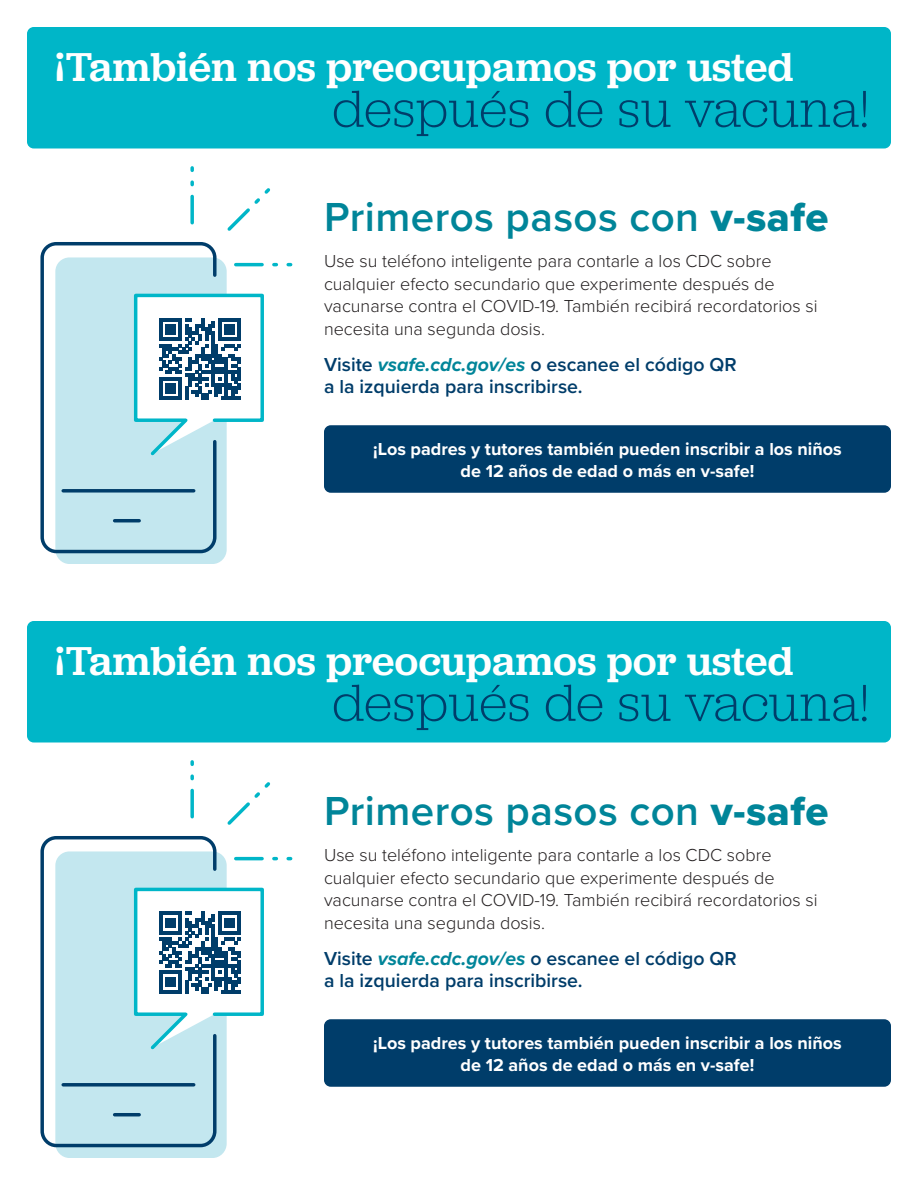
<style>
.page{position:relative;width:918px;height:1188px;background:#fff}
.page>*{position:absolute;margin:0;border:0;box-sizing:border-box;transform-origin:0 0}
.t1{font:300 54px "Jubilat";letter-spacing:.01em;color:#003d6a}
.t2{font:500 42px "Jubilat";letter-spacing:.01em;color:#fff}
.t3{font:600 42px "Proxima Nova";letter-spacing:.01em;color:#008599}
.t4{font:600 19.5px/22.5px "Proxima Nova";color:#003d6a}
.t5{font:300 18px/22.5px "Proxima Nova";color:#231f20}
.t6{font:700 18px/22.5px "Proxima Nova";color:#fff;text-align:center}
.s1{font-family:"Proxima Nova Extrabld";font-weight:400}
.s2{font-weight:700;font-style:italic;color:#008599}
</style>
<div class="page">
<svg style="left:56px;top:258px;width:171px;height:306px;background:#c6e8ef"></svg>
<svg style="left:40px;top:242px;width:178px;height:313px;background:#bddee7"></svg>
<hr style="left:115px;top:519px;width:24px;height:3px;background:#003d6a">
<svg style="left:190px;top:196px;width:4px;height:27px"></svg>
<svg style="left:190px;top:182px;width:4px;height:3px"></svg>
<svg style="left:227px;top:188px;width:44px;height:43px"></svg>
<hr style="left:236px;top:263px;width:26px;height:3px;background:#00b6c8">
<svg style="left:56px;top:852px;width:171px;height:306px;background:#c6e8ef"></svg>
<svg style="left:40px;top:836px;width:178px;height:313px;background:#bddee7"></svg>
<hr style="left:115px;top:1113px;width:24px;height:3px;background:#003d6a">
<svg style="left:190px;top:790px;width:4px;height:27px"></svg>
<svg style="left:190px;top:776px;width:4px;height:3px"></svg>
<svg style="left:227px;top:782px;width:44px;height:43px"></svg>
<hr style="left:236px;top:857px;width:26px;height:3px;background:#00b6c8">
<div style="left:27px;top:27px;width:864px;height:121px;background:#00b6c8;border-radius:7px"></div>
<div style="left:27px;top:621px;width:864px;height:121px;background:#00b6c8;border-radius:7px"></div>
<div style="left:324px;top:425px;width:567px;height:68px;background:#003d6a;border-radius:7px"></div>
<div style="left:324px;top:1019px;width:567px;height:68px;background:#003d6a;border-radius:7px"></div>
<svg style="left:132px;top:292px;width:132px;height:166px"></svg>
<svg style="left:132px;top:886px;width:132px;height:166px"></svg>
<h2 class="t2" style="left:55px;top:40px;width:740px">¡También nos preocupamos por usted</h2>
<h1 class="t1" style="left:332px;top:75px;width:539px">después de su vacuna!</h1>
<h2 class="t3" style="left:324px;top:186px;width:506px">Primeros pasos con <span class="s1">v-safe</span></h2>
<p class="t5" style="left:324px;top:249px;width:495px">Use su teléfono inteligente para contarle a los CDC sobre cualquier efecto secundario que experimente después de vacunarse contra el COVID-19. También recibirá recordatorios si necesita una segunda dosis.</p>
<p class="t4" style="left:324px;top:352px;width:414px">Visite <span class="s2">vsafe.cdc.gov/es</span> o escanee el código QR a la izquierda para inscribirse.</p>
<p class="t6" style="left:373px;top:437px;width:470px">¡Los padres y tutores también pueden inscribir a los niños de 12 años de edad o más en v-safe!</p>
<h2 class="t2" style="left:55px;top:634px;width:740px">¡También nos preocupamos por usted</h2>
<h1 class="t1" style="left:332px;top:669px;width:539px">después de su vacuna!</h1>
<h2 class="t3" style="left:324px;top:780px;width:506px">Primeros pasos con <span class="s1">v-safe</span></h2>
<p class="t5" style="left:324px;top:843px;width:495px">Use su teléfono inteligente para contarle a los CDC sobre cualquier efecto secundario que experimente después de vacunarse contra el COVID-19. También recibirá recordatorios si necesita una segunda dosis.</p>
<p class="t4" style="left:324px;top:946px;width:414px">Visite <span class="s2">vsafe.cdc.gov/es</span> o escanee el código QR a la izquierda para inscribirse.</p>
<p class="t6" style="left:373px;top:1031px;width:470px">¡Los padres y tutores también pueden inscribir a los niños de 12 años de edad o más en v-safe!</p>
</div>
